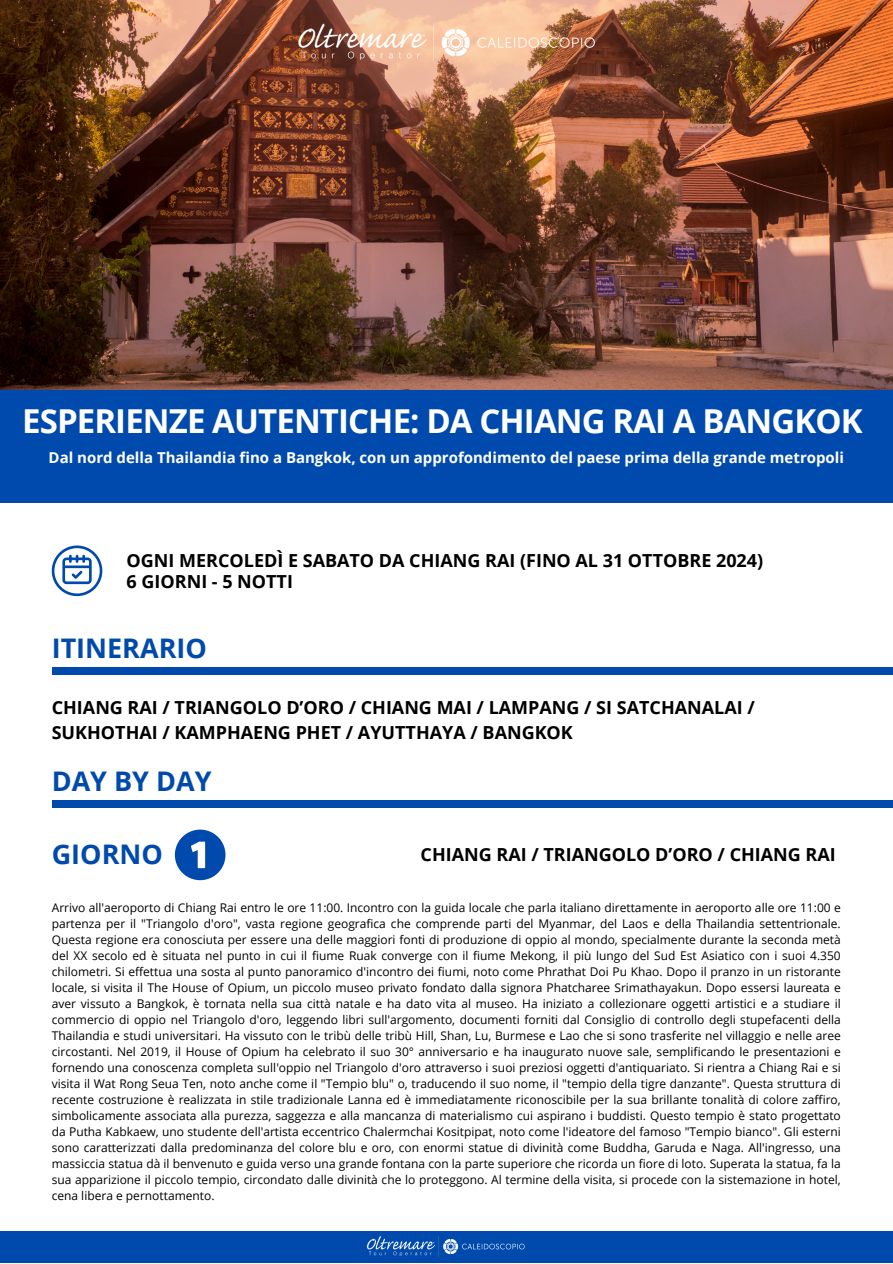
<style>
.page{position:relative;width:893px;height:1264px;background:#fff}
.page>*{position:absolute;margin:0;border:0;box-sizing:border-box;transform-origin:0 0}
.t1{font:700 33px "Open Sans";letter-spacing:-.025em;color:#fff}
.t2{font:700 27px "Open Sans";color:#004aad}
.t3{font:700 18px/24.8px "Open Sans";color:#000}
.t4{font:700 15px "Open Sans";color:#fff}
.t5{font:12px/16px "Open Sans";color:#000;text-align:justify}
</style>
<div class="page">
<img style="left:0;top:0;width:892px;height:390px">
<div style="left:0;top:390px;width:892px;height:112px;background:#004aad"></div>
<div style="left:52px;top:800px;width:840px;height:7px;background:#004aad"></div>
<div style="left:52px;top:667px;width:840px;height:7px;background:#004aad"></div>
<img style="left:289px;top:19px;width:315px;height:48px">
<svg style="left:52px;top:545px;width:50px;height:51px"></svg>
<svg style="left:175px;top:829px;width:50px;height:51px"></svg>
<div style="left:0;top:1230px;width:892px;height:32px;background:#004aad"></div>
<img style="left:366px;top:1236px;width:159px;height:21px">
<p class="t1" style="left:22px;top:397px;width:842px">ESPERIENZE AUTENTICHE: DA CHIANG RAI A BANGKOK</p>
<p class="t4" style="left:49px;top:447px;width:796px">Dal nord della Thailandia fino a Bangkok, con un approfondimento del paese prima della grande metropoli</p>
<p class="t3" style="left:127px;top:547px;width:638px">OGNI MERCOLEDÌ E SABATO DA CHIANG RAI (FINO AL 31 OTTOBRE 2024)</p>
<p class="t3" style="left:127px;top:568px;width:168px">6 GIORNI - 5 NOTTI</p>
<p class="t2" style="left:52px;top:628px;width:157px">ITINERARIO</p>
<p class="t3" style="left:52px;top:695px;width:704px">CHIANG RAI / TRIANGOLO D’ORO / CHIANG MAI / LAMPANG / SI SATCHANALAI /<br>SUKHOTHAI / KAMPHAENG PHET / AYUTTHAYA / BANGKOK</p>
<p class="t2" style="left:52px;top:762px;width:161px">DAY BY DAY</p>
<p class="t2" style="left:52px;top:835px;width:113px">GIORNO</p>
<p class="t3" style="left:420px;top:842px;width:416px">CHIANG RAI / TRIANGOLO D’ORO / CHIANG RAI</p>
<p class="t5" style="left:52px;top:899px;width:790px">Arrivo all'aeroporto di Chiang Rai entro le ore 11:00. Incontro con la guida locale che parla italiano direttamente in aeroporto alle ore 11:00 e partenza per il "Triangolo d'oro", vasta regione geografica che comprende parti del Myanmar, del Laos e della Thailandia settentrionale.<br>Questa regione era conosciuta per essere una delle maggiori fonti di produzione di oppio al mondo, specialmente durante la seconda metà del XX secolo ed è situata nel punto in cui il fiume Ruak converge con il fiume Mekong, il più lungo del Sud Est Asiatico con i suoi 4.350 chilometri. Si effettua una sosta al punto panoramico d'incontro dei fiumi, noto come Phrathat Doi Pu Khao. Dopo il pranzo in un ristorante locale, si visita il The House of Opium, un piccolo museo privato fondato dalla signora Phatcharee Srimathayakun. Dopo essersi laureata e aver vissuto a Bangkok, è tornata nella sua città natale e ha dato vita al museo. Ha iniziato a collezionare oggetti artistici e a studiare il commercio di oppio nel Triangolo d'oro, leggendo libri sull'argomento, documenti forniti dal Consiglio di controllo degli stupefacenti della Thailandia e studi universitari. Ha vissuto con le tribù delle tribù Hill, Shan, Lu, Burmese e Lao che si sono trasferite nel villaggio e nelle aree circostanti. Nel 2019, il House of Opium ha celebrato il suo 30° anniversario e ha inaugurato nuove sale, semplificando le presentazioni e fornendo una conoscenza completa sull'oppio nel Triangolo d'oro attraverso i suoi preziosi oggetti d'antiquariato. Si rientra a Chiang Rai e si visita il Wat Rong Seua Ten, noto anche come il "Tempio blu" o, traducendo il suo nome, il "tempio della tigre danzante". Questa struttura di recente costruzione è realizzata in stile tradizionale Lanna ed è immediatamente riconoscibile per la sua brillante tonalità di colore zaffiro, simbolicamente associata alla purezza, saggezza e alla mancanza di materialismo cui aspirano i buddisti. Questo tempio è stato progettato da Putha Kabkaew, uno studente dell'artista eccentrico Chalermchai Kositpipat, noto come l'ideatore del famoso "Tempio bianco". Gli esterni sono caratterizzati dalla predominanza del colore blu e oro, con enormi statue di divinità come Buddha, Garuda e Naga. All'ingresso, una massiccia statua dà il benvenuto e guida verso una grande fontana con la parte superiore che ricorda un fiore di loto. Superata la statua, fa la sua apparizione il piccolo tempio, circondato dalle divinità che lo proteggono. Al termine della visita, si procede con la sistemazione in hotel, cena libera e pernottamento.</p>
</div>
